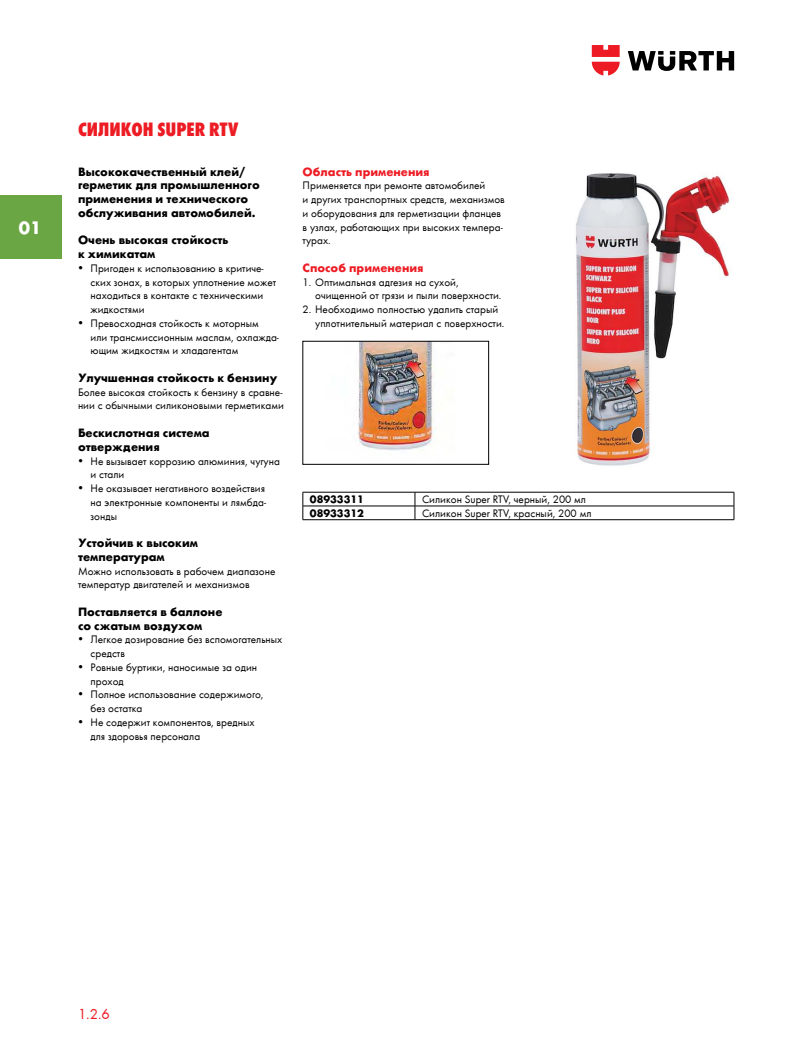
<style>
.page{position:relative;width:798px;height:1053px;background:#fff}
.page>*{position:absolute;margin:0;border:0;box-sizing:border-box;transform-origin:0 0}
.t1{font:20px "Wuerth Extra Bold Cond Caps";color:#ed1c24}
.t2{font:700 18.75px "Wuerth";color:#fff}
.t3{font:15px "Wuerth";color:#ed1c24}
.t4{font:700 12.5px/13.8px "Wuerth";color:#000}
.t5{font:700 12.5px "Wuerth";color:#ed1c24}
.t6{font:11.25px/13.8px "Wuerth";color:#000}
.t7{font:700 11.25px "Wuerth";color:#000}
</style>
<div class="page">
<hr style="left:302px;top:492px;width:113px;height:1px;background:#000">
<hr style="left:415px;top:492px;width:318px;height:1px;background:#000">
<hr style="left:302px;top:505px;width:113px;height:1px;background:#000">
<svg style="left:302px;top:492px;width:1px;height:27px"></svg>
<hr style="left:415px;top:505px;width:318px;height:1px;background:#000">
<svg style="left:414px;top:492px;width:1px;height:27px"></svg>
<svg style="left:733px;top:492px;width:1px;height:27px"></svg>
<hr style="left:302px;top:519px;width:113px;height:1px;background:#000">
<hr style="left:415px;top:519px;width:318px;height:1px;background:#000">
<img style="left:576px;top:173px;width:154px;height:293px">
<img style="left:358px;top:343px;width:77px;height:108px">
<div style="left:302px;top:341px;width:186px;height:123px;border:1px solid #000"></div>
<svg style="left:627px;top:51px;width:106px;height:20px"></svg>
<svg style="left:591px;top:45px;width:28px;height:30px"></svg>
<div style="left:0;top:195px;width:61px;height:64px;background:#6aa644"></div>
<h2 class="t2" style="left:19px;top:217px;width:24px">01</h2>
<h1 class="t1" style="left:78px;top:116px;width:162px">СИЛИКОН SUPER RTV</h1>
<p class="t4" style="left:78px;top:163px;width:183px">Высококачественный клей/ герметик для промышленного применения и технического обслуживания автомобилей.</p>
<p class="t4" style="left:78px;top:232px;width:152px">Очень высокая стойкость к химикатам</p>
<p class="t6" style="left:90px;top:261px;width:187px;text-indent:-12px">• Пригоден к использованию в критиче&shy;ских зонах, в которых уплотнение может находиться в контакте с техническими жидкостями</p>
<p class="t6" style="left:90px;top:316px;width:190px;text-indent:-12px">• Превосходная стойкость к моторным<br>или трансмиссионным маслам, охлажда&shy;ющим жидкостям и хладагентам</p>
<p class="t4" style="left:78px;top:370px;width:200px">Улучшенная стойкость к бензину</p>
<p class="t6" style="left:78px;top:384px;width:207px">Более высокая стойкость к бензину в сравне&shy;нии с обычными силиконовыми герметиками</p>
<p class="t4" style="left:78px;top:425px;width:133px">Бескислотная система отверждения</p>
<p class="t6" style="left:90px;top:453px;width:191px;text-indent:-12px">• Не вызывает коррозию алюминия, чугуна и стали</p>
<p class="t6" style="left:90px;top:481px;width:177px;text-align:justify;text-indent:-12px">• Не оказывает негативного воздействия на электронные компоненты и лямбда&shy;зонды</p>
<p class="t4" style="left:78px;top:535px;width:121px">Устойчив к высоким температурам</p>
<p class="t6" style="left:78px;top:563px;width:199px">Можно использовать в рабочем диапазоне температур двигателей и механизмов</p>
<p class="t4" style="left:78px;top:603px;width:146px">Поставляется в баллоне со сжатым воздухом</p>
<p class="t6" style="left:90px;top:632px;width:193px;text-indent:-12px">• Легкое дозирование без вспомогательных средств</p>
<p class="t6" style="left:90px;top:659px;width:168px;text-indent:-12px">• Ровные буртики, наносимые за один проход</p>
<p class="t6" style="left:90px;top:687px;width:174px;text-indent:-12px">• Полное использование содержимого, без остатка</p>
<p class="t6" style="left:90px;top:714px;width:165px;text-indent:-12px">• Не содержит компонентов, вредных для здоровья персонала</p>
<p class="t5" style="left:302px;top:162px;width:128px">Область применения</p>
<p class="t6" style="left:302px;top:178px;width:203px">Применяется при ремонте автомобилей<br>и других транспортных средств, механизмов и оборудования для герметизации фланцев в узлах, работающих при высоких темпера&shy;турах.</p>
<p class="t5" style="left:302px;top:258px;width:122px">Способ применения</p>
<p class="t6" style="left:315px;top:275px;width:188px;text-indent:-12px">1. Оптимальная адгезия на сухой, очищенной от грязи и пыли поверхности.</p>
<p class="t6" style="left:315px;top:302px;width:191px;text-indent:-12px">2. Необходимо полностью удалить старый уплотнительный материал с поверхности.</p>
<p class="t7" style="left:310px;top:493px;width:55px">08933311</p>
<p class="t6" style="left:422px;top:492px;width:165px">Силикон Super RTV, черный, 200 мл</p>
<p class="t7" style="left:310px;top:506px;width:55px">08933312</p>
<p class="t6" style="left:422px;top:506px;width:171px">Силикон Super RTV, красный, 200 мл</p>
<h3 class="t3" style="left:78px;top:1005px;width:33px">1.2.6</h3>
</div>
